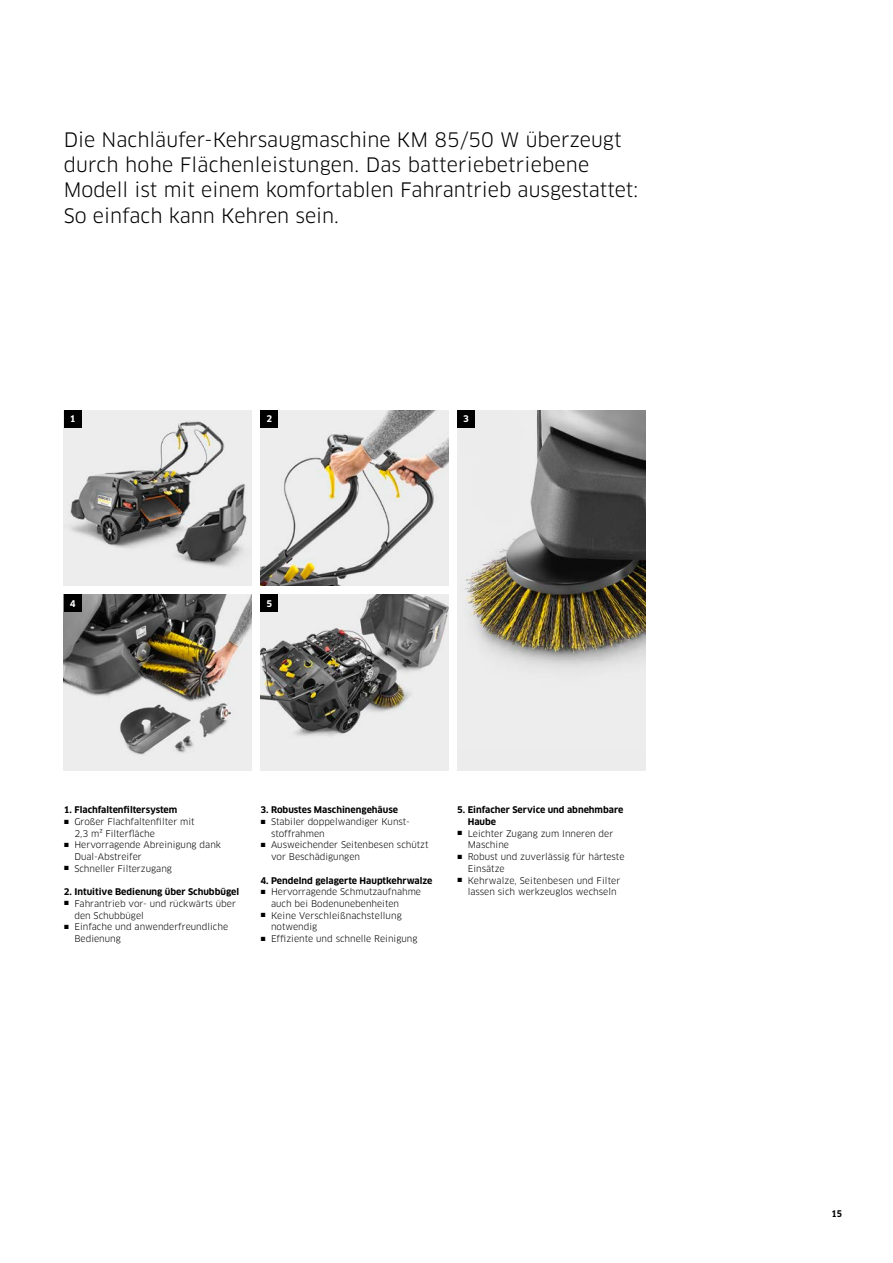
<style>
.page{position:relative;width:893px;height:1263px;background:#fff}
.page>*{position:absolute;margin:0;border:0;box-sizing:border-box;transform-origin:0 0}
.t1{font:19.5px/25.3px "Clan Pro";color:#000}
.t2{font:9px/11.7px "Clan Pro";color:#000}
.t3{font:700 9px/11.7px "Clan Pro";color:#000}
.t4{font:700 9px "Clan Pro";color:#fff}
.t5{font:700 9px "Clan Pro Narr";color:#000}
</style>
<div class="page">
<img style="left:64px;top:410px;width:188px;height:176px">
<div style="left:457px;top:410px;width:188px;height:360px;background:#ececec"></div>
<img style="left:465px;top:410px;width:180px;height:257px">
<img style="left:64px;top:594px;width:188px;height:176px">
<img style="left:260px;top:410px;width:189px;height:176px">
<img style="left:260px;top:594px;width:189px;height:176px">
<div style="left:64px;top:410px;width:17px;height:18px;background:#000"></div>
<div style="left:260px;top:410px;width:18px;height:18px;background:#000"></div>
<div style="left:457px;top:410px;width:18px;height:18px;background:#000"></div>
<div style="left:260px;top:594px;width:18px;height:18px;background:#000"></div>
<div style="left:64px;top:594px;width:17px;height:18px;background:#000"></div>
<h1 class="t1" style="left:64px;top:127px;width:576px">Die Nachläufer-Kehrsaugmaschine KM 85/50 W überzeugt durch hohe Flächenleistungen. Das batteriebetriebene Modell ist mit einem komfortablen Fahrantrieb ausgestattet:<br>So einfach kann Kehren sein.</h1>
<p class="t4" style="left:70px;top:414px;width:7px">1</p>
<p class="t4" style="left:266px;top:414px;width:7px">2</p>
<p class="t4" style="left:463px;top:414px;width:7px">3</p>
<p class="t4" style="left:70px;top:598px;width:7px">4</p>
<p class="t4" style="left:266px;top:598px;width:7px">5</p>
<p class="t3" style="left:64px;top:804px;width:115px">1. Flachfaltenfiltersystem</p>
<p class="t2" style="left:74px;top:816px;width:122px;text-indent:-11px"><sup>■</sup> Großer Flachfaltenfilter mit<br>2,3 m² Filterfläche</p>
<p class="t2" style="left:74px;top:839px;width:148px;text-indent:-11px"><sup>■</sup> Hervorragende Abreinigung dank<br>Dual-Abstreifer</p>
<p class="t2" style="left:64px;top:863px;width:110px"><sup>■</sup> Schneller Filterzugang</p>
<p class="t3" style="left:64px;top:886px;width:177px">2. Intuitive Bedienung über Schubbügel</p>
<p class="t2" style="left:74px;top:898px;width:163px;text-indent:-11px"><sup>■</sup> Fahrantrieb vor- und rückwärts über den Schubbügel</p>
<p class="t2" style="left:74px;top:921px;width:155px;text-indent:-11px"><sup>■</sup> Einfache und anwenderfreundliche<br>Bedienung</p>
<p class="t3" style="left:260px;top:804px;width:139px">3. Robustes Maschinengehäuse</p>
<p class="t2" style="left:271px;top:816px;width:140px;text-indent:-11px"><sup>■</sup> Stabiler doppelwandiger Kunst&shy;stoffrahmen</p>
<p class="t2" style="left:271px;top:839px;width:159px;text-indent:-11px"><sup>■</sup> Ausweichender Seitenbesen schützt vor Beschädigungen</p>
<p class="t3" style="left:260px;top:874px;width:174px">4. Pendelnd gelagerte Hauptkehrwalze</p>
<p class="t2" style="left:271px;top:886px;width:152px;text-indent:-11px"><sup>■</sup> Hervorragende Schmutzaufnahme auch bei Bodenunebenheiten</p>
<p class="t2" style="left:271px;top:909px;width:132px;text-indent:-11px"><sup>■</sup> Keine Verschleißnachstellung notwendig</p>
<p class="t2" style="left:260px;top:933px;width:159px"><sup>■</sup> Effiziente und schnelle Reinigung</p>
<p class="t3" style="left:468px;top:804px;width:157px;text-indent:-11px">5. Einfacher Service und abnehmbare<br>Haube</p>
<p class="t2" style="left:468px;top:827px;width:147px;text-indent:-11px"><sup>■</sup> Leichter Zugang zum Inneren der<br>Maschine</p>
<p class="t2" style="left:468px;top:851px;width:158px;text-indent:-11px"><sup>■</sup> Robust und zuverlässig für härteste<br>Einsätze</p>
<p class="t2" style="left:468px;top:874px;width:154px;text-indent:-11px"><sup>■</sup> Kehrwalze, Seitenbesen und Filter lassen sich werkzeuglos wechseln</p>
<p class="t5" style="left:831px;top:1209px;width:12px">15</p>
</div>
